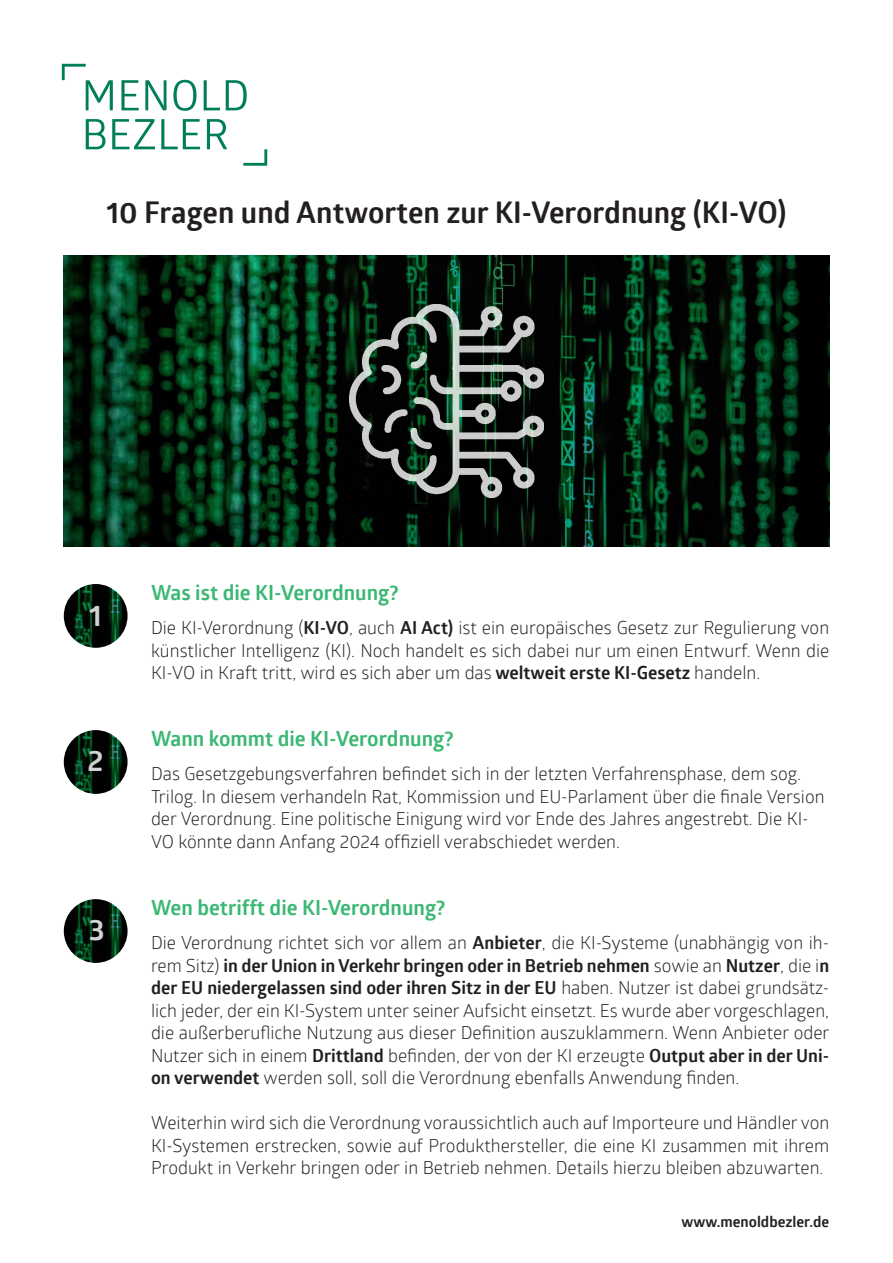
<style>
.page{position:relative;width:893px;height:1263px;background:#fff}
.page>*{position:absolute;margin:0;border:0;box-sizing:border-box;transform-origin:0 0}
.t1{font:30px "Glober MB Bold";color:#231f20}
.t2{font:30px "Glober MB Bold";color:#d1d2d4}
.Absatzformat_1{font:21px "Glober MB Bold";color:#3bb873}
.t3{font:18px/22.5px "Glober MB Book";color:#231f20;text-align:justify}
.t4{font:15px "Glober MB Bold";color:#231f20}
.s1{font-family:"Glober MB Bold"}
</style>
<div class="page">
<svg style="left:121px;top:80px;width:18px;height:30px"></svg>
<svg style="left:145px;top:80px;width:21px;height:30px"></svg>
<svg style="left:173px;top:80px;width:23px;height:31px"></svg>
<svg style="left:204px;top:80px;width:16px;height:30px"></svg>
<svg style="left:226px;top:80px;width:21px;height:30px"></svg>
<svg style="left:86px;top:119px;width:19px;height:30px"></svg>
<svg style="left:112px;top:119px;width:43px;height:30px"></svg>
<svg style="left:161px;top:119px;width:39px;height:30px"></svg>
<svg style="left:207px;top:119px;width:20px;height:30px"></svg>
<svg style="left:62px;top:64px;width:51px;height:46px"></svg>
<svg style="left:243px;top:149px;width:24px;height:17px"></svg>
<img style="left:64px;top:256px;width:765px;height:290px">
<img style="left:64px;top:730px;width:64px;height:64px;border-radius:32px">
<img style="left:64px;top:584px;width:64px;height:64px;border-radius:32px">
<img style="left:350px;top:304px;width:193px;height:194px">
<img style="left:64px;top:899px;width:64px;height:64px;border-radius:32px">
<p class="t1" style="left:106px;top:191px;width:681px">10 Fragen und Antworten zur KI-Verordnung (KI-VO)</p>
<p class="t2" style="left:89px;top:594px;width:14px">1</p>
<p class="t2" style="left:88px;top:739px;width:18px">2</p>
<p class="t2" style="left:89px;top:908px;width:17px">3</p>
<p class="Absatzformat_1" style="left:151px;top:578px;width:249px">Was ist die KI-Verordnung?</p>
<p class="t3" style="left:151px;top:616px;width:680px">Die KI-Verordnung (<span class="s1">KI-VO</span>, auch <span class="s1">AI Act)</span> ist ein europäisches Gesetz zur Regulierung von künstlicher Intelligenz (KI). Noch handelt es sich dabei nur um einen Entwurf. Wenn die KI-VO in Kraft tritt, wird es sich aber um das <span class="s1">weltweit erste KI-Gesetz</span> handeln.</p>
<p class="Absatzformat_1" style="left:151px;top:724px;width:304px">Wann kommt die KI-Verordnung?</p>
<p class="t3" style="left:151px;top:762px;width:675px;text-align:left">Das Gesetzgebungsverfahren befindet sich in der letzten Verfahrensphase, dem sog.<br>Trilog. In diesem verhandeln Rat, Kommission und EU-Parlament über die finale Version der Verordnung. Eine politische Einigung wird vor Ende des Jahres angestrebt. Die KI-VO könnte dann Anfang 2024 offiziell verabschiedet werden.</p>
<p class="Absatzformat_1" style="left:151px;top:893px;width:296px">Wen betrifft die KI-Verordnung?</p>
<p class="t3" style="left:151px;top:931px;width:680px">Die Verordnung richtet sich vor allem an <span class="s1">Anbieter</span>, die KI-Systeme (unabhängig von ih&shy;rem Sitz) <span class="s1">in der Union in Verkehr bringen oder in Betrieb nehmen</span> sowie an <span class="s1">Nutzer</span>, die i<span class="s1">n der EU niedergelassen sind oder ihren Sitz in der EU</span> haben. Nutzer ist dabei grundsätz&shy;lich jeder, der ein KI-System unter seiner Aufsicht einsetzt. Es wurde aber vorgeschlagen, die außerberufliche Nutzung aus dieser Definition auszuklammern. Wenn Anbieter oder Nutzer sich in einem <span class="s1">Drittland</span> befinden, der von der KI erzeugte <span class="s1">Output aber in der Uni&shy;on verwendet</span> werden soll, soll die Verordnung ebenfalls Anwendung finden.</p>
<p class="t3" style="left:151px;top:1111px;width:680px">Weiterhin wird sich die Verordnung voraussichtlich auch auf Importeure und Händler von KI-Systemen erstrecken, sowie auf Produkthersteller, die eine KI zusammen mit ihrem Produkt in Verkehr bringen oder in Betrieb nehmen. Details hierzu bleiben abzuwarten.</p>
<p class="t4" style="left:681px;top:1211px;width:149px">www.menoldbezler.de</p>
</div>
